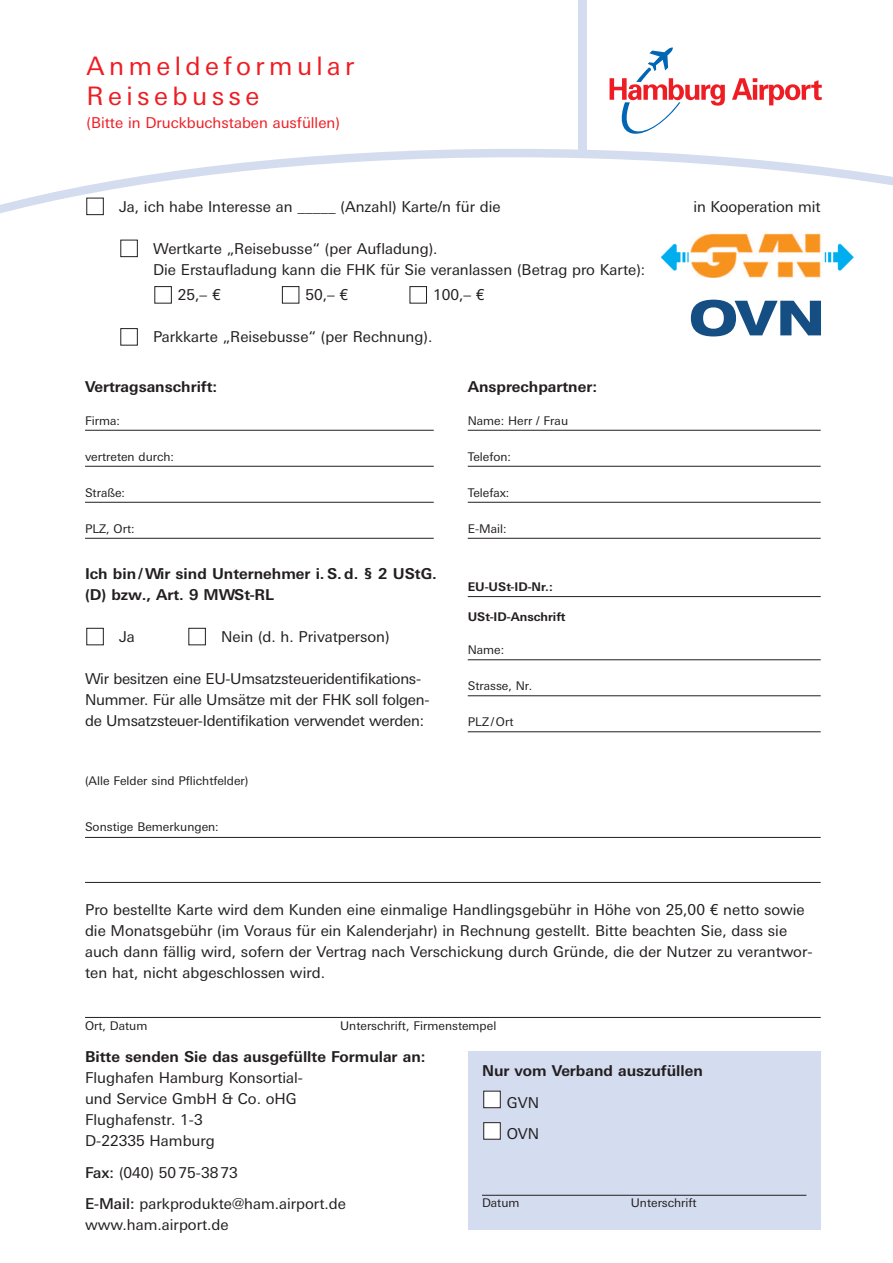
<style>
.page{position:relative;width:893px;height:1263px;background:#fff}
.page>*{position:absolute;margin:0;border:0;box-sizing:border-box;transform-origin:0 0}
.t1{font:25.5px/30px "LT Univers Basic";letter-spacing:.175em;color:#ee1d23}
.t2{font:15px/21px "LT Univers Basic";color:#231f20}
.t3{font:700 15px/21px "LT Univers Basic";color:#231f20}
.t4{font:15px/21px "LT Univers Basic";letter-spacing:-.02em;color:#231f20}
.t5{font:15px "LT Univers Basic";color:#ee1d23}
.t6{font:12px "LT Univers Basic";color:#231f20}
.t7{font:700 12px "LT Univers Basic";color:#231f20}
.s1{font-weight:500}
</style>
<div class="page">
<svg style="left:0;top:157px;width:893px;height:382px"></svg>
<svg style="left:610px;top:47px;width:115px;height:87px"></svg>
<svg style="left:732px;top:78px;width:90px;height:27px"></svg>
<div style="left:410px;top:287px;width:16px;height:16px;background:#fff"></div>
<div style="left:410px;top:286px;width:17px;height:17px;border:1px solid #231f20"></div>
<div style="left:282px;top:287px;width:17px;height:16px;background:#fff"></div>
<div style="left:282px;top:286px;width:17px;height:17px;border:1px solid #231f20"></div>
<div style="left:155px;top:287px;width:16px;height:16px;background:#fff"></div>
<div style="left:155px;top:286px;width:17px;height:17px;border:1px solid #231f20"></div>
<div style="left:121px;top:329px;width:16px;height:16px;background:#fff"></div>
<div style="left:121px;top:328px;width:17px;height:17px;border:1px solid #231f20"></div>
<div style="left:121px;top:240px;width:16px;height:17px;background:#fff"></div>
<div style="left:121px;top:240px;width:17px;height:17px;border:1px solid #231f20"></div>
<div style="left:87px;top:198px;width:16px;height:17px;background:#fff"></div>
<div style="left:87px;top:198px;width:17px;height:17px;border:1px solid #231f20"></div>
<hr style="left:85px;top:837px;width:736px;height:1px;background:#231f20">
<hr style="left:85px;top:882px;width:736px;height:1px;background:#231f20">
<hr style="left:85px;top:1017px;width:736px;height:1px;background:#231f20">
<div style="left:578px;top:0;width:9px;height:157px;background:#d4ddef"></div>
<hr style="left:85px;top:430px;width:349px;height:1px;background:#231f20">
<hr style="left:85px;top:466px;width:349px;height:1px;background:#231f20">
<hr style="left:85px;top:502px;width:349px;height:1px;background:#231f20">
<hr style="left:85px;top:538px;width:349px;height:1px;background:#231f20">
<hr style="left:468px;top:596px;width:353px;height:1px;background:#231f20">
<hr style="left:468px;top:659px;width:353px;height:1px;background:#231f20">
<hr style="left:468px;top:695px;width:353px;height:1px;background:#231f20">
<hr style="left:468px;top:731px;width:353px;height:1px;background:#231f20">
<div style="left:87px;top:628px;width:17px;height:17px;border:1px solid #231f20"></div>
<div style="left:189px;top:628px;width:17px;height:17px;border:1px solid #231f20"></div>
<hr style="left:468px;top:430px;width:353px;height:1px;background:#231f20">
<hr style="left:468px;top:466px;width:353px;height:1px;background:#231f20">
<hr style="left:468px;top:502px;width:353px;height:1px;background:#231f20">
<hr style="left:468px;top:538px;width:353px;height:1px;background:#231f20">
<img style="left:662px;top:228px;width:201px;height:50px">
<svg style="left:691px;top:300px;width:130px;height:36px"></svg>
<div style="left:468px;top:1051px;width:353px;height:179px;background:#d4ddef"></div>
<hr style="left:482px;top:1195px;width:324px;height:1px;background:#231f20">
<div style="left:484px;top:1123px;width:16px;height:16px;background:#fff"></div>
<div style="left:483px;top:1122px;width:17px;height:17px;border:1px solid #231f20"></div>
<div style="left:484px;top:1091px;width:16px;height:17px;background:#fff"></div>
<div style="left:483px;top:1091px;width:17px;height:17px;border:1px solid #231f20"></div>
<h1 class="t1" style="left:87px;top:53px;width:269px">Anmeldeformular<br>Reisebusse</h1>
<p class="t5" style="left:87px;top:117px;width:255px">(Bitte in Druckbuchstaben ausfüllen)</p>
<p class="t2" style="left:119px;top:197px;width:383px">Ja, ich habe Interesse an _____ (Anzahl) Karte/n für die</p>
<p class="t2" style="left:153px;top:239px;width:494px">Wertkarte „Reisebusse“ (per Aufladung).<br>Die Erstaufladung kann die FHK für Sie veranlassen (Betrag pro Karte):</p>
<p class="t2" style="left:178px;top:286px;width:44px">25,– €</p>
<p class="t2" style="left:305px;top:286px;width:44px">50,– €</p>
<p class="t2" style="left:433px;top:286px;width:53px">100,– €</p>
<p class="t2" style="left:153px;top:328px;width:281px">Parkkarte „Reisebusse“ (per Rechnung).</p>
<p class="t3" style="left:85px;top:377px;width:134px">Vertragsanschrift:</p>
<p class="t6" style="left:85px;top:416px;width:36px">Firma:</p>
<p class="t6" style="left:85px;top:452px;width:91px">vertreten durch:</p>
<p class="t6" style="left:85px;top:488px;width:42px">Straße:</p>
<p class="t6" style="left:85px;top:524px;width:51px">PLZ, Ort:</p>
<p class="t3" style="left:85px;top:565px;width:353px">Ich bin /Wir sind Unternehmer i. S. d. § 2 UStG. (D) bzw., Art. 9 MWSt-RL</p>
<p class="t2" style="left:119px;top:627px;width:17px">Ja</p>
<p class="t2" style="left:221px;top:627px;width:170px">Nein (d. h. Privatperson)</p>
<p class="t4" style="left:85px;top:669px;width:346px">Wir besitzen eine EU-Umsatzsteueridentifikations-<br>Nummer. Für alle Umsätze mit der FHK soll folgen&shy;de Umsatzsteuer-Identifikation verwendet werden:</p>
<p class="t6" style="left:85px;top:776px;width:165px">(Alle Felder sind Pflichtfelder)</p>
<p class="t6" style="left:85px;top:822px;width:135px">Sonstige Bemerkungen:</p>
<p class="t3" style="left:468px;top:377px;width:131px">Ansprechpartner:</p>
<p class="t6" style="left:468px;top:416px;width:102px">Name: Herr / Frau</p>
<p class="t6" style="left:468px;top:452px;width:45px">Telefon:</p>
<p class="t6" style="left:468px;top:488px;width:43px">Telefax:</p>
<p class="t6" style="left:468px;top:524px;width:40px">E-Mail:</p>
<p class="t7" style="left:468px;top:582px;width:87px">EU-USt-ID-Nr.:</p>
<p class="t7" style="left:468px;top:612px;width:99px">USt-ID-Anschrift</p>
<p class="t6" style="left:468px;top:645px;width:38px">Name:</p>
<p class="t6" style="left:468px;top:681px;width:66px">Strasse, Nr.</p>
<p class="t6" style="left:468px;top:717px;width:47px">PLZ/Ort</p>
<p class="t2" style="left:693px;top:197px;width:129px">in Kooperation mit</p>
<p class="t2" style="left:85px;top:900px;width:729px">Pro bestellte Karte wird dem Kunden eine einmalige Handlingsgebühr in Höhe von 25,00 € netto sowie die Monatsgebühr (im Voraus für ein Kalenderjahr) in Rechnung gestellt. Bitte beachten Sie, dass sie auch dann fällig wird, sofern der Vertrag nach Verschickung durch Gründe, die der Nutzer zu verantwor&shy;ten hat, nicht abgeschlossen wird.</p>
<p class="t6" style="left:85px;top:1021px;width:64px">Ort, Datum</p>
<p class="t6" style="left:340px;top:1021px;width:158px">Unterschrift, Firmenstempel</p>
<p class="t3" style="left:85px;top:1048px;width:342px">Bitte senden Sie das ausgefüllte Formular an:</p>
<p class="t2" style="left:85px;top:1068px;width:219px">Flughafen Hamburg Konsortial&shy;und Service GmbH &amp; Co. oHG<br>Flughafenstr. 1-3<br>D-22335 Hamburg</p>
<p class="t2" style="left:85px;top:1158px;width:262px;line-height:31.5px"><span class="s1">Fax:</span> (040) 5075-3873<br><span class="s1">E-Mail:</span> parkprodukte@ham.airport.de</p>
<p class="t2" style="left:85px;top:1215px;width:145px">www.ham.airport.de</p>
<p class="t3" style="left:482px;top:1062px;width:222px">Nur vom Verband auszufüllen</p>
<p class="t2" style="left:507px;top:1088px;width:34px;line-height:31.5px">GVN<br>OVN</p>
<p class="t6" style="left:482px;top:1198px;width:39px">Datum</p>
<p class="t6" style="left:631px;top:1198px;width:67px">Unterschrift</p>
</div>
